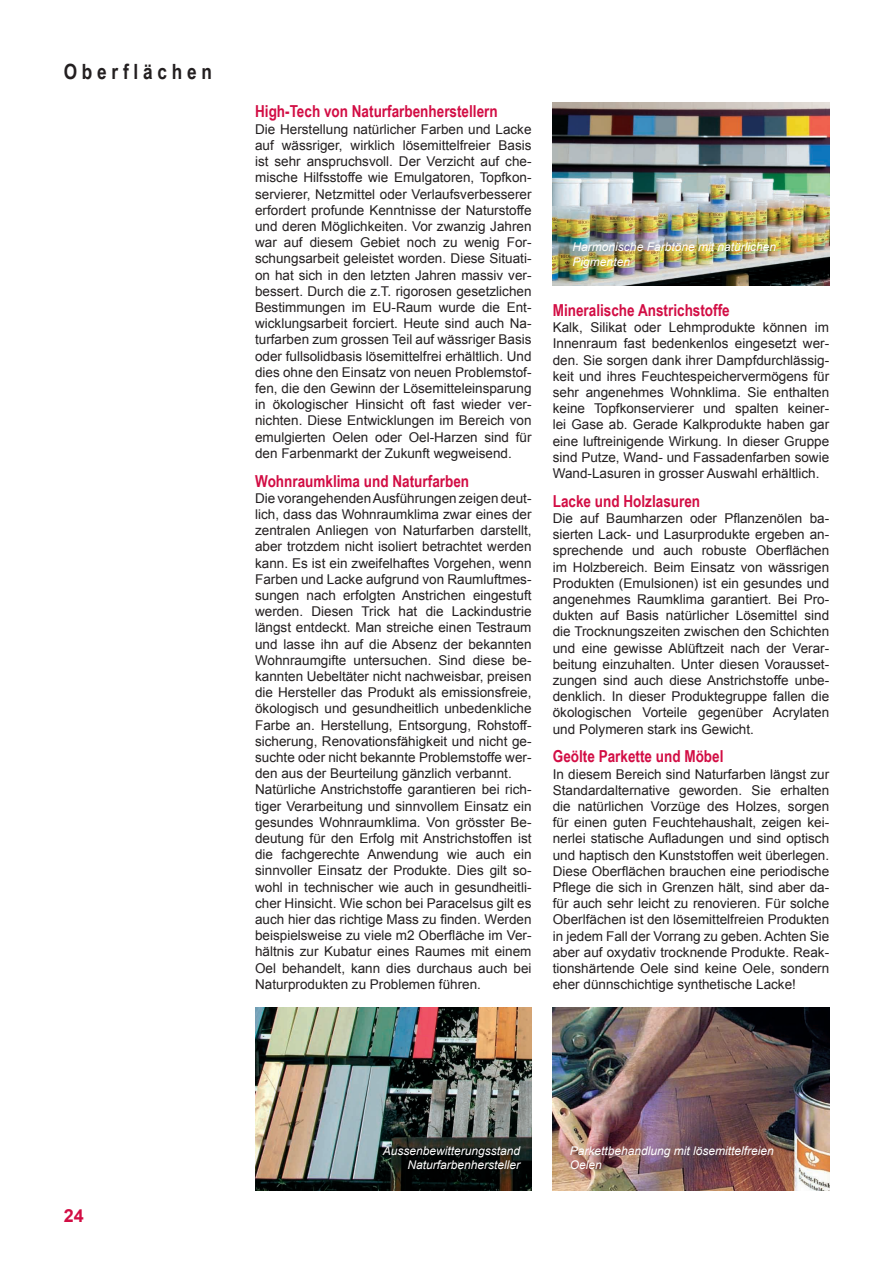
<style>
.page{position:relative;width:893px;height:1263px;background:#fff}
.page>*{position:absolute;margin:0;border:0;box-sizing:border-box;transform-origin:0 0}
.t1{font:700 21px "Arial Narrow";color:#231f20}
.t2{font:700 18px "Arial";color:#d20d44}
.t3{font:700 16.5px "Arial Narrow";color:#d20d44}
.t4{font:13.5px/16.2px "Arial";color:#231f20;text-align:justify}
.t5{font:italic 12px/14.4px "Arial";color:#fff}
</style>
<div class="page">
<img style="left:255px;top:1008px;width:276px;height:183px">
<img style="left:553px;top:102px;width:276px;height:184px">
<img style="left:553px;top:1008px;width:276px;height:183px">
<h1 class="t1" style="left:64px;top:56px;width:150px">O b e r f l ä c h e n</h1>
<p class="t3" style="left:255px;top:99px;width:244px">High-Tech von Naturfarbenherstellern</p>
<p class="t4" style="left:255px;top:121px;width:278px">Die Herstellung natürlicher Farben und Lacke auf wässriger, wirklich lösemittelfreier Basis ist sehr anspruchsvoll. Der Verzicht auf che&shy;mische Hilfsstoffe wie Emulgatoren, Topfkon&shy;servierer, Netzmittel oder Verlaufsverbesserer erfordert profunde Kenntnisse der Naturstoffe und deren Möglichkeiten. Vor zwanzig Jahren war auf diesem Gebiet noch zu wenig For&shy;schungsarbeit geleistet worden. Diese Situati&shy;on hat sich in den letzten Jahren massiv ver&shy;bessert. Durch die z.T. rigorosen gesetzlichen Bestimmungen im EU-Raum wurde die Ent&shy;wicklungsarbeit forciert. Heute sind auch Na&shy;turfarben zum grossen Teil auf wässriger Basis oder fullsolidbasis lösemittelfrei erhältlich. Und dies ohne den Einsatz von neuen Problemstof&shy;fen, die den Gewinn der Lösemitteleinsparung in ökologischer Hinsicht oft fast wieder ver&shy;nichten. Diese Entwicklungen im Bereich von emulgierten Oelen oder Oel-Harzen sind für den Farbenmarkt der Zukunft wegweisend.</p>
<p class="t3" style="left:255px;top:468px;width:216px">Wohnraumklima und Naturfarben</p>
<p class="t4" style="left:255px;top:490px;width:278px;text-align:left">Die vorangehenden Ausführungen zeigen deut&shy;lich, dass das Wohnraumklima zwar eines der zentralen Anliegen von Naturfarben darstellt, aber trotzdem nicht isoliert betrachtet werden kann. Es ist ein zweifelhaftes Vorgehen, wenn Farben und Lacke aufgrund von Raumluftmes&shy;sungen nach erfolgten Anstrichen eingestuft werden. Diesen Trick hat die Lackindustrie längst entdeckt. Man streiche einen Testraum und lasse ihn auf die Absenz der bekannten Wohnraumgifte untersuchen. Sind diese be&shy;kannten Uebeltäter nicht nachweisbar, preisen die Hersteller das Produkt als emissionsfreie, ökologisch und gesundheitlich unbedenkliche Farbe an. Herstellung, Entsorgung, Rohstoff&shy;sicherung, Renovationsfähigkeit und nicht ge&shy;suchte oder nicht bekannte Problemstoffe wer&shy;den aus der Beurteilung gänzlich verbannt.<br>Natürliche Anstrichstoffe garantieren bei rich&shy;tiger Verarbeitung und sinnvollem Einsatz ein gesundes Wohnraumklima. Von grösster Be&shy;deutung für den Erfolg mit Anstrichstoffen ist die fachgerechte Anwendung wie auch ein sinnvoller Einsatz der Produkte. Dies gilt so&shy;wohl in technischer wie auch in gesundheitli&shy;cher Hinsicht. Wie schon bei Paracelsus gilt es auch hier das richtige Mass zu finden. Werden beispielsweise zu viele m2 Oberfläche im Ver&shy;hältnis zur Kubatur eines Raumes mit einem Oel behandelt, kann dies durchaus auch bei Naturprodukten zu Problemen führen.</p>
<p class="t5" style="left:573px;top:240px;width:205px">Harmonische Farbtöne mit natürlichen<br>Pigmenten</p>
<p class="t3" style="left:553px;top:298px;width:178px">Mineralische Anstrichstoffe</p>
<p class="t4" style="left:553px;top:319px;width:278px">Kalk, Silikat oder Lehmprodukte können im Innenraum fast bedenkenlos eingesetzt wer&shy;den. Sie sorgen dank ihrer Dampfdurchlässig&shy;keit und ihres Feuchtespeichervermögens für sehr angenehmes Wohnklima. Sie enthalten keine Topfkonservierer und spalten keiner&shy;lei Gase ab. Gerade Kalkprodukte haben gar eine luftreinigende Wirkung. In dieser Gruppe sind Putze, Wand- und Fassadenfarben sowie Wand-Lasuren in grosser Auswahl erhältlich.</p>
<p class="t3" style="left:553px;top:488px;width:149px">Lacke und Holzlasuren</p>
<p class="t4" style="left:553px;top:510px;width:278px">Die auf Baumharzen oder Pflanzenölen ba&shy;sierten Lack- und Lasurprodukte ergeben an&shy;sprechende und auch robuste Oberflächen im Holzbereich. Beim Einsatz von wässrigen Produkten (Emulsionen) ist ein gesundes und angenehmes Raumklima garantiert. Bei Pro&shy;dukten auf Basis natürlicher Lösemittel sind die Trocknungszeiten zwischen den Schichten und eine gewisse Ablüftzeit nach der Verar&shy;beitung einzuhalten. Unter diesen Vorausset&shy;zungen sind auch diese Anstrichstoffe unbe&shy;denklich. In dieser Produktegruppe fallen die ökologischen Vorteile gegenüber Acrylaten und Polymeren stark ins Gewicht.</p>
<p class="t3" style="left:553px;top:744px;width:172px">Geölte Parkette und Möbel</p>
<p class="t4" style="left:553px;top:766px;width:278px">In diesem Bereich sind Naturfarben längst zur Standardalternative geworden. Sie erhalten die natürlichen Vorzüge des Holzes, sorgen für einen guten Feuchtehaushalt, zeigen kei&shy;nerlei statische Aufladungen und sind optisch und haptisch den Kunststoffen weit überlegen.<br>Diese Oberflächen brauchen eine periodische Pflege die sich in Grenzen hält, sind aber da&shy;für auch sehr leicht zu renovieren. Für solche Oberlfächen ist den lösemittelfreien Produkten in jedem Fall der Vorrang zu geben. Achten Sie aber auf oxydativ trocknende Produkte. Reak&shy;tionshärtende Oele sind keine Oele, sondern eher dünnschichtige synthetische Lacke!</p>
<h2 class="t2" style="left:64px;top:1204px;width:22px">24</h2>
<p class="t5" style="left:383px;top:1143px;width:139px;text-align:right">Aussenbewitterungsstand<br>Naturfarbenhersteller</p>
<p class="t5" style="left:570px;top:1143px;width:206px">Parkettbehandlung mit lösemittelfreien<br>Oelen</p>
</div>
